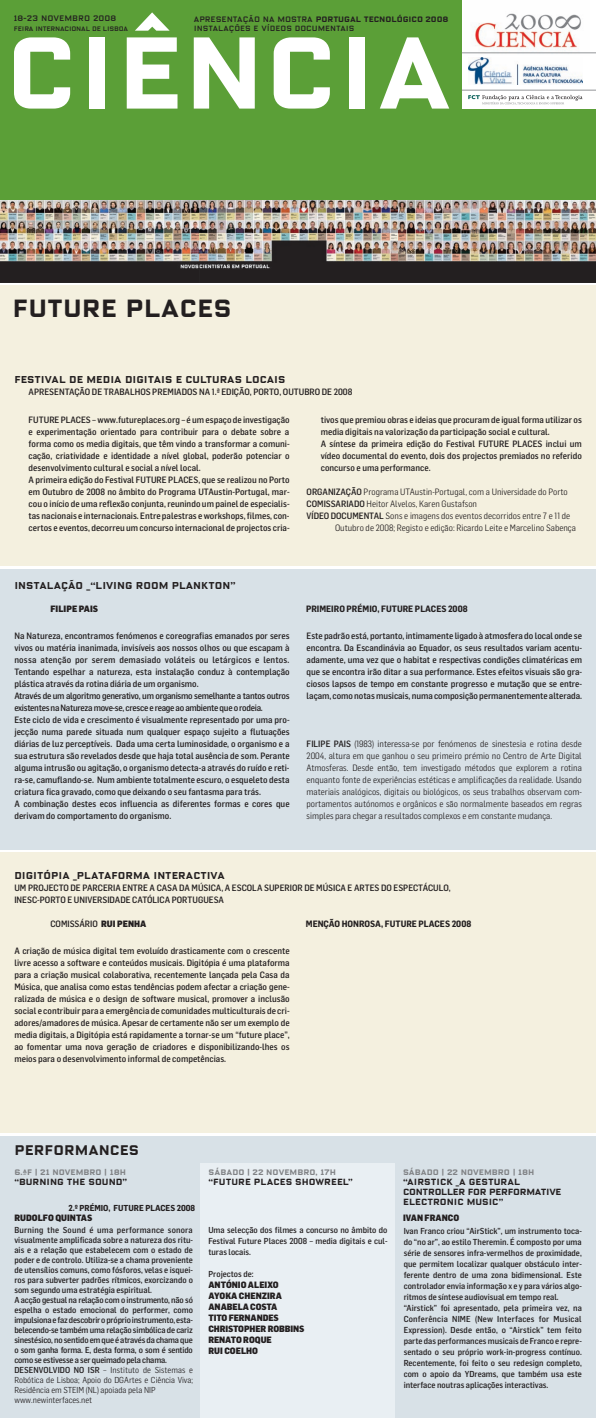
<style>
.page{position:relative;width:596px;height:1418px;background:#fff}
.page>*{position:absolute;margin:0;border:0;box-sizing:border-box;transform-origin:0 0}
.t1{font:700 102.2px "Oxide Solid";color:#fff}
.t2{font:700 25px "Oxide Solid";color:#231f20}
.t3{font:700 14px "Oxide Solid";color:#231f20}
.t4{font:700 10px "Oxide Solid";color:#231f20}
.t5{font:500 9px/12px "Flama Semicond";color:#231f20}
.t6{font:9px/12px "Flama Semicond";color:#231f20;text-align:justify}
.t7{font:900 9px/11px "Flama Semicond";color:#231f20}
.t8{font:700 9px/10px "Oxide Solid";color:#231f20}
.t9{font:700 9px "Flama Semicond";color:#231f20}
.t10{font:500 8.5px/10px "Flama Semicond";color:#231f20}
.t11{font:700 8.5px "Flama Semicond";color:#231f20}
.t12{font:700 8px "Oxide Solid";color:#808285}
.t13{font:8px "Oxide Solid";color:#231f20}
.t14{font:700 7.9px "Oxide Solid";letter-spacing:-.01em;color:#231f20}
.t15{font:7.6px "Oxide Solid";color:#231f20}
.t16{font:6.5px "Oxide Solid";letter-spacing:-.03em;color:#231f20}
.s1{font-weight:400}
.s2{font-weight:500}
.s3{font-weight:900}
</style>
<div class="page">
<div style="left:0;top:0;width:595px;height:282px;background:#5b9f37"></div>
<div style="left:461px;top:0;width:134px;height:109px;background:#fff"></div>
<div style="left:0;top:285px;width:595px;height:281px;background:#f4f0df"></div>
<div style="left:0;top:569px;width:595px;height:280px;background:#d8e1e7"></div>
<div style="left:0;top:852px;width:595px;height:280px;background:#f4f0df"></div>
<div style="left:0;top:1135px;width:595px;height:282px;background:#d8e1e7"></div>
<div style="left:200px;top:1162px;width:194px;height:255px;background:#e9eff3"></div>
<img style="left:0;top:200px;width:199px;height:82px">
<img style="left:199px;top:200px;width:199px;height:82px">
<img style="left:398px;top:200px;width:197px;height:82px">
<svg style="left:468px;top:95px;width:114px;height:10px"></svg>
<img style="left:468px;top:57px;width:113px;height:28px">
<img style="left:464px;top:13px;width:125px;height:40px">
<hr style="left:461px;top:90px;width:134px;height:1px;background:#939598">
<hr style="left:461px;top:53px;width:134px;height:1px;background:#939598">
<h1 class="t1" style="left:5px;top:13px;width:449px">CIÊNCIA</h1>
<p class="t14" style="left:194px;top:14px;width:256px"><span class="s1">APRESENTAÇÃO NA MOSTRA</span> PORTUGAL TECNOLÓGICO 2008</p>
<p class="t15" style="left:194px;top:24px;width:162px">INSTALAÇÕES E VÍDEOS DOCUMENTAIS</p>
<p class="t13" style="left:14px;top:13px;width:104px">18-23 NOVEMBRO 2008</p>
<p class="t16" style="left:14px;top:25px;width:116px">FEIRA INTERNACIONAL DE LISBOA</p>
<h2 class="t2" style="left:13px;top:293px;width:221px">FUTURE PLACES</h2>
<p class="t4" style="left:14px;top:374px;width:272px">FESTIVAL DE MEDIA DIGITAIS E CULTURAS LOCAIS</p>
<p class="t5" style="left:29px;top:387px;width:325px">APRESENTAÇÃO DE TRABALHOS PREMIADOS NA 1.ª EDIÇÃO, PORTO, OUTUBRO DE 2008</p>
<p class="t5" style="left:29px;top:415px;width:262px">FUTURE PLACES – www.futureplaces.org – é um espaço de investigação e experimentação orientado para contribuir para o debate sobre a forma como os media digitais, que têm vindo a transformar a comuni&shy;cação, criatividade e identidade a nível global, poderão potenciar o desenvolvimento cultural e social a nível local.<br>A primeira edição do Festival FUTURE PLACES, que se realizou no Porto em Outubro de 2008 no âmbito do Programa UTAustin-Portugal, mar&shy;cou o início de uma reflexão conjunta, reunindo um painel de especialis&shy;tas nacionais e internacionais. Entre palestras e workshops, filmes, con&shy;certos e eventos, decorreu um concurso internacional de projectos cria-</p>
<p class="t5" style="left:320px;top:415px;width:262px">tivos que premiou obras e ideias que procuram de igual forma utilizar os media digitais na valorização da participação social e cultural.<br>A síntese da primeira edição do Festival FUTURE PLACES inclui um vídeo documental do evento, dois dos projectos premiados no referido concurso e uma performance.</p>
<p class="t6" style="left:306px;top:487px;width:262px"><span class="s2">ORGANIZAÇÃO</span> Programa UTAustin-Portugal, com a Universidade do Porto</p>
<p class="t6" style="left:306px;top:499px;width:172px"><span class="s2">COMISSARIADO</span> Heitor Alvelos, Karen Gustafson</p>
<p class="t6" style="left:306px;top:511px;width:265px"><span class="s2">VÍDEO DOCUMENTAL</span> Sons e imagens dos eventos decorridos entre 7 e 11 de</p>
<p class="t6" style="left:335px;top:523px;width:242px">Outubro de 2008; Registo e edição: Ricardo Leite e Marcelino Sabença</p>
<p class="t4" style="left:14px;top:580px;width:222px">INSTALAÇÃO _“LIVING ROOM PLANKTON”</p>
<p class="t7" style="left:50px;top:604px;width:49px">FILIPE PAIS</p>
<p class="t9" style="left:306px;top:605px;width:163px">PRIMEIRO PRÉMIO, FUTURE PLACES 2008</p>
<p class="t5" style="left:14px;top:630px;width:277px">Na Natureza, encontramos fenómenos e coreografias emanados por seres vivos ou matéria inanimada, invisíveis aos nossos olhos ou que escapam à nossa atenção por serem demasiado voláteis ou letárgicos e lentos.<br>Tentando espelhar a natureza, esta instalação conduz à contemplação plástica através da rotina diária de um organismo.<br>Através de um algoritmo generativo, um organismo semelhante a tantos outros existentes na Natureza move-se, cresce e reage ao ambiente que o rodeia.<br>Este ciclo de vida e crescimento é visualmente representado por uma pro&shy;jecção numa parede situada num qualquer espaço sujeito a flutuações diárias de luz perceptíveis. Dada uma certa luminosidade, o organismo e a sua estrutura são revelados desde que haja total ausência de som. Perante alguma intrusão ou agitação, o organismo detecta-a através do ruído e reti&shy;ra-se, camuflando-se. Num ambiente totalmente escuro, o esqueleto desta criatura fica gravado, como que deixando o seu fantasma para trás.<br>A combinação destes ecos influencia as diferentes formas e cores que derivam do comportamento do organismo.</p>
<p class="t5" style="left:306px;top:630px;width:277px;text-align:justify">Este padrão está, portanto, intimamente ligado à atmosfera do local onde se encontra. Da Escandinávia ao Equador, os seus resultados variam acentu&shy;adamente, uma vez que o habitat e respectivas condições climatéricas em que se encontra irão ditar a sua performance. Estes efeitos visuais são gra&shy;ciosos lapsos de tempo em constante progresso e mutação que se entre&shy;laçam, como notas musicais, numa composição permanentemente alterada.</p>
<p class="t6" style="left:306px;top:738px;width:276px"><span class="s2">FILIPE PAIS</span> (1983) interessa-se por fenómenos de sinestesia e rotina desde 2004, altura em que ganhou o seu primeiro prémio no Centro de Arte Digital Atmosferas. Desde então, tem investigado métodos que explorem a rotina enquanto fonte de experiências estéticas e amplificações da realidade. Usando materiais analógicos, digitais ou biológicos, os seus trabalhos observam com&shy;portamentos autónomos e orgânicos e são normalmente baseados em regras simples para chegar a resultados complexos e em constante mudança.</p>
<p class="t4" style="left:14px;top:869px;width:212px">DIGITÓPIA _PLATAFORMA INTERACTIVA</p>
<p class="t5" style="left:14px;top:882px;width:437px">UM PROJECTO DE PARCERIA ENTRE A CASA DA MÚSICA, A ESCOLA SUPERIOR DE MÚSICA E ARTES DO ESPECTÁCULO,<br>INESC-PORTO E UNIVERSIDADE CATÓLICA PORTUGUESA</p>
<p class="t5" style="left:50px;top:918px;width:97px">COMISSÁRIO <span class="s3">RUI PENHA</span></p>
<p class="t9" style="left:306px;top:920px;width:167px">MENÇÃO HONROSA, FUTURE PLACES 2008</p>
<p class="t5" style="left:14px;top:945px;width:276px;text-align:justify">A criação de música digital tem evoluído drasticamente com o crescente livre acesso a software e conteúdos musicais. Digitópia é uma plataforma para a criação musical colaborativa, recentemente lançada pela Casa da Música, que analisa como estas tendências podem afectar a criação gene&shy;ralizada de música e o design de software musical, promover a inclusão social e contribuir para a emergência de comunidades multiculturais de cri&shy;adores/amadores de música. Apesar de certamente não ser um exemplo de media digitais, a Digitópia está rapidamente a tornar-se um “future place”, ao fomentar uma nova geração de criadores e disponibilizando-lhes os meios para o desenvolvimento informal de competências.</p>
<h3 class="t3" style="left:14px;top:1141px;width:126px">PERFORMANCES</h3>
<p class="t12" style="left:14px;top:1167px;width:113px">6.ªF | 21 NOVEMBRO | 18H</p>
<p class="t8" style="left:14px;top:1176px;width:114px">“BURNING THE SOUND”</p>
<p class="t11" style="left:68px;top:1204px;width:128px">2.º PRÉMIO, FUTURE PLACES 2008</p>
<p class="t7" style="left:14px;top:1212px;width:79px">RUDOLFO QUINTAS</p>
<p class="t12" style="left:208px;top:1167px;width:129px">SÁBADO | 22 NOVEMBRO, 17H</p>
<p class="t8" style="left:208px;top:1176px;width:146px">“FUTURE PLACES SHOWREEL”</p>
<p class="t10" style="left:14px;top:1225px;width:180px">Burning the Sound é uma performance sonora visualmente amplificada sobre a natureza dos ritu&shy;ais e a relação que estabelecem com o estado de poder e de controlo. Utiliza-se a chama proveniente de utensílios comuns, como fósforos, velas e isquei&shy;ros para subverter padrões rítmicos, exorcizando o som segundo uma estratégia espiritual.<br>A acção gestual na relação com o instrumento, não só espelha o estado emocional do performer, como impulsiona e faz descobrir o próprio instrumento, esta&shy;belecendo-se também uma relação simbólica de cariz sinestésico, no sentido em que é através da chama que o som ganha forma. E, desta forma, o som é sentido como se estivesse a ser queimado pela chama.<br>DESENVOLVIDO NO ISR <span class="s1">– Instituto de Sistemas e Robótica de Lisboa; Apoio do DGArtes e Ciência Viva; Residência em STEIM (NL) apoiada pela NIP www.newinterfaces.net</span></p>
<p class="t10" style="left:208px;top:1225px;width:180px;line-height:11px;text-align:justify">Uma selecção dos filmes a concurso no âmbito do Festival Future Places 2008 – media digitais e cul&shy;turas locais.</p>
<p class="t10" style="left:208px;top:1270px;width:47px">Projectos de:</p>
<p class="t7" style="left:208px;top:1280px;width:97px">ANTÓNIO ALEIXO<br>AYOKA CHENZIRA<br>ANABELA COSTA<br>TITO FERNANDES<br>CHRISTOPHER ROBBINS<br>RENATO ROQUE<br>RUI COELHO</p>
<p class="t12" style="left:403px;top:1167px;width:133px">SÁBADO | 22 NOVEMBRO | 18H</p>
<p class="t8" style="left:403px;top:1176px;width:160px">“AIRSTICK _A GESTURAL<br>CONTROLLER FOR PERFORMATIVE<br>ELECTRONIC MUSIC”</p>
<p class="t7" style="left:403px;top:1212px;width:58px">IVAN FRANCO</p>
<p class="t10" style="left:403px;top:1225px;width:180px;line-height:11px">Ivan Franco criou “AirStick”, um instrumento toca&shy;do “no ar”, ao estilo Theremin. É composto por uma série de sensores infra-vermelhos de proximidade, que permitem localizar qualquer obstáculo inter&shy;ferente dentro de uma zona bidimensional. Este controlador envia informação x e y para vários algo&shy;ritmos de síntese audiovisual em tempo real. “Airstick” foi apresentado, pela primeira vez, na Conferência NIME (New Interfaces for Musical Expression). Desde então, o “Airstick” tem feito parte das performances musicais de Franco e repre&shy;sentado o seu próprio work-in-progress contínuo.<br>Recentemente, foi feito o seu redesign completo, com o apoio da YDreams, que também usa este interface noutras aplicações interactivas.</p>
</div>
